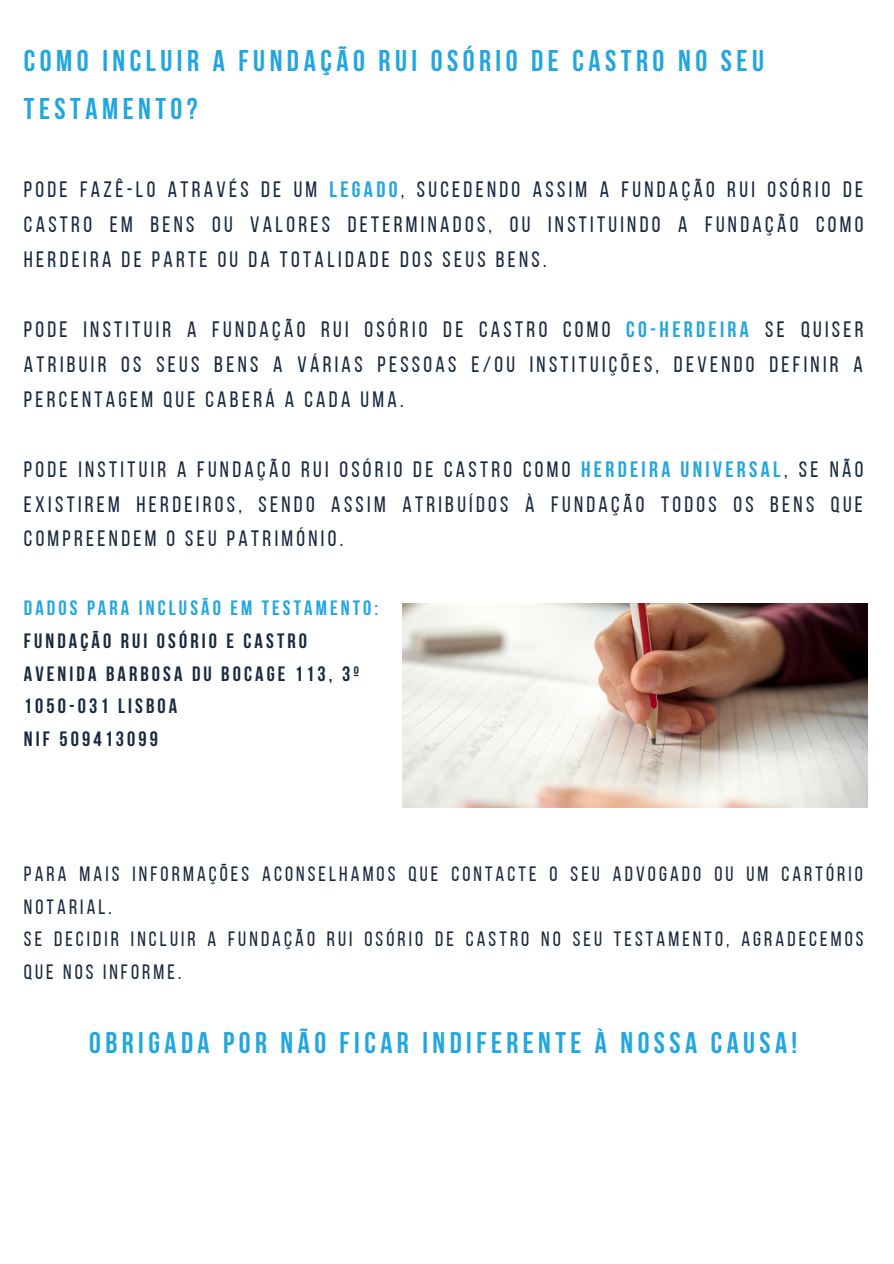
<style>
.page{position:relative;width:894px;height:1264px;background:#fff}
.page>*{position:absolute;margin:0;border:0;box-sizing:border-box;transform-origin:0 0}
.t1{font:700 29.85px/47.2px "Bebas Neue";letter-spacing:.15em;color:#21a6e0}
.t2{font:700 29.7px "Bebas Neue";letter-spacing:.15em;color:#21a6e0}
.t3{font:22.2px/35px "Bebas Neue";letter-spacing:.15em;color:#1a293f;text-align:justify}
.t4{font:20.7px/32.7px "Bebas Neue";letter-spacing:.15em;color:#1a293f}
.t5{font:700 20.7px "Bebas Neue";letter-spacing:.15em;color:#1a293f}
.t6{font:700 20.7px "Bebas Neue";letter-spacing:.15em;color:#21a6e0}
.s1{font-weight:700;color:#21a6e0}
</style>
<div class="page">
<img style="left:402px;top:603px;width:465px;height:204px">
<p class="t1" style="left:24px;top:40px;width:741px">COMO INCLUIR A FUNDAÇÃO RUI OSÓRIO DE CASTRO NO SEU<br>TESTAMENTO?</p>
<p class="t3" style="left:24px;top:174px;width:840px">PODE FAZÊ-LO ATRAVÉS DE UM <span class="s1">LEGADO</span>, SUCEDENDO ASSIM A FUNDAÇÃO RUI OSÓRIO DE CASTRO EM BENS OU VALORES DETERMINADOS, OU INSTITUINDO A FUNDAÇÃO COMO HERDEIRA DE PARTE OU DA TOTALIDADE DOS SEUS BENS.</p>
<p class="t3" style="left:24px;top:314px;width:841px">PODE INSTITUIR A FUNDAÇÃO RUI OSÓRIO DE CASTRO COMO <span class="s1">CO-HERDEIRA</span> SE QUISER ATRIBUIR OS SEUS BENS A VÁRIAS PESSOAS E/OU INSTITUIÇÕES, DEVENDO DEFINIR A PERCENTAGEM QUE CABERÁ A CADA UMA.</p>
<p class="t3" style="left:24px;top:453px;width:840px">PODE INSTITUIR A FUNDAÇÃO RUI OSÓRIO DE CASTRO COMO <span class="s1">HERDEIRA UNIVERSAL</span>, SE NÃO EXISTIREM HERDEIROS, SENDO ASSIM ATRIBUÍDOS À FUNDAÇÃO TODOS OS BENS QUE COMPREENDEM O SEU PATRIMÓNIO.</p>
<p class="t6" style="left:24px;top:599px;width:356px">DADOS PARA INCLUSÃO EM TESTAMENTO:</p>
<p class="t5" style="left:24px;top:632px;width:285px">FUNDAÇÃO RUI OSÓRIO E CASTRO</p>
<p class="t5" style="left:24px;top:665px;width:337px">AVENIDA BARBOSA DU BOCAGE 113, 3º</p>
<p class="t5" style="left:24px;top:697px;width:155px">1050-031 LISBOA</p>
<p class="t5" style="left:24px;top:730px;width:136px">NIF 509413099</p>
<p class="t4" style="left:24px;top:859px;width:840px">PARA MAIS INFORMAÇÕES ACONSELHAMOS QUE CONTACTE O SEU ADVOGADO OU UM CARTÓRIO<br>NOTARIAL.</p>
<p class="t4" style="left:24px;top:924px;width:841px">SE DECIDIR INCLUIR A FUNDAÇÃO RUI OSÓRIO DE CASTRO NO SEU TESTAMENTO, AGRADECEMOS<br>QUE NOS INFORME.</p>
<p class="t2" style="left:89px;top:1031px;width:709px">OBRIGADA POR NÃO FICAR INDIFERENTE À NOSSA CAUSA!</p>
</div>
